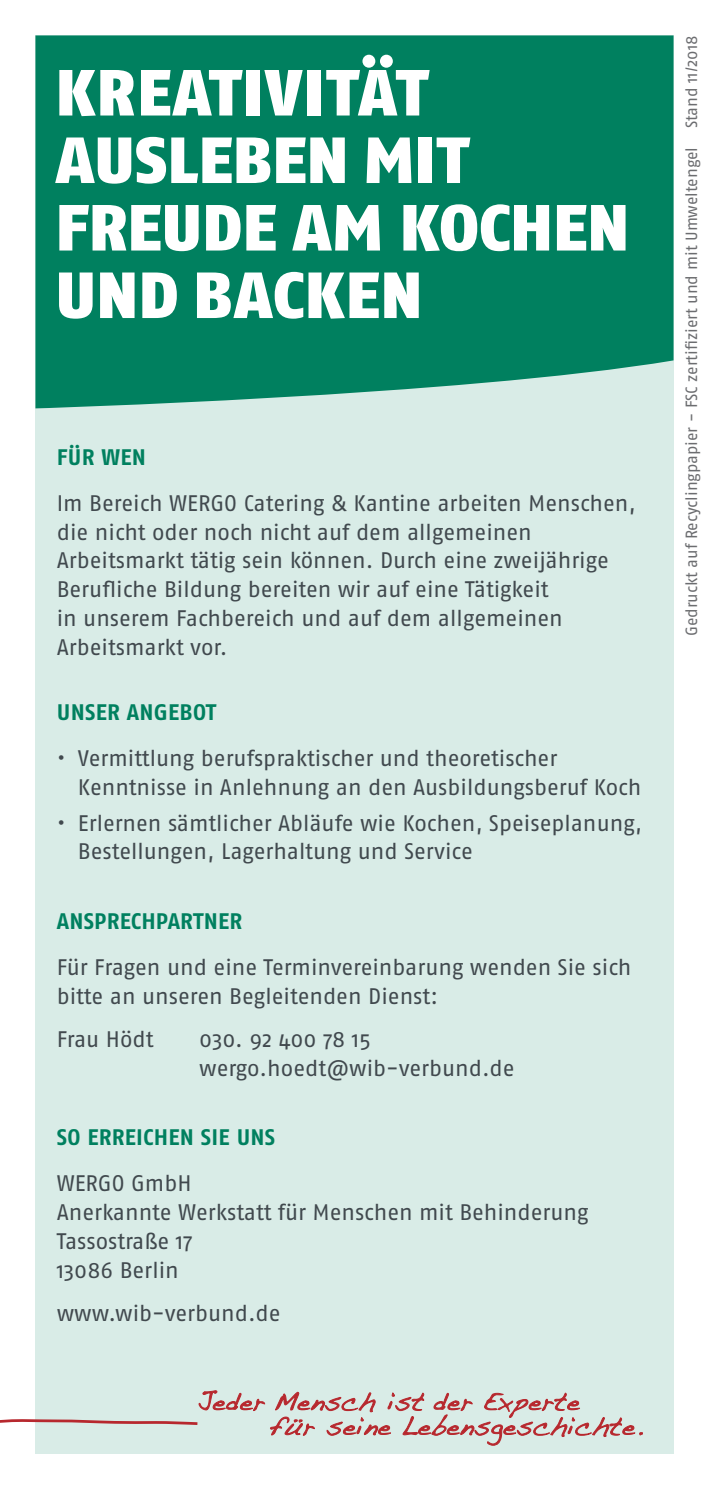
<style>
.page{position:relative;width:709px;height:1489px;background:#fff}
.page>*{position:absolute;margin:0;border:0;box-sizing:border-box;transform-origin:0 0}
.t1{font:900 65px/67.5px "Fago OT";color:#fff}
.t2{font:22.5px/28.8px "Fago OT";letter-spacing:-.005em;color:#41494e}
.t3{font:700 22.5px "Fago OT";letter-spacing:.01em;color:#00805f}
.t4{font:16.25px "Fago OT";color:#6c6d70}
</style>
<div class="page">
<div style="left:35px;top:35px;width:638px;height:1417px;background:#d9ece7"></div>
<div style="left:35px;top:35px;width:638px;height:373px;background:#00805f"></div>
<svg style="left:0;top:1390px;width:642px;height:55px"></svg>
<h1 class="t1" style="left:55px;top:59px;width:575px">KREATIVITÄT<br>AUSLEBEN MIT<br>FREUDE AM KOCHEN<br>UND BACKEN</h1>
<p class="t3" style="left:57px;top:443px;width:91px">FÜR WEN</p>
<p class="t2" style="left:57px;top:488px;width:580px">Im Bereich WERGO Catering &amp; Kantine arbeiten Menschen, die nicht oder noch nicht auf dem allgemeinen Arbeitsmarkt tätig sein können. Durch eine zweijährige Berufliche Bildung bereiten wir auf eine Tätigkeit<br>in unserem Fachbereich und auf dem allgemeinen Arbeitsmarkt vor.</p>
<p class="t3" style="left:57px;top:698px;width:161px">UNSER ANGEBOT</p>
<p class="t2" style="left:78px;top:743px;width:565px;text-indent:-21px">• Vermittlung berufspraktischer und theoretischer<br>Kenntnisse in Anlehnung an den Ausbildungsberuf Koch</p>
<p class="t2" style="left:78px;top:808px;width:565px;text-indent:-21px">• Erlernen sämtlicher Abläufe wie Kochen, Speiseplanung,<br>Bestellungen, Lagerhaltung und Service</p>
<p class="t3" style="left:57px;top:907px;width:187px">ANSPRECHPARTNER</p>
<p class="t2" style="left:57px;top:952px;width:576px">Für Fragen und eine Terminvereinbarung wenden Sie sich bitte an unseren Begleitenden Dienst:</p>
<p class="t2" style="left:57px;top:1024px;width:99px">Frau Hödt</p>
<p class="t2" style="left:199px;top:1024px;width:317px">030. 92 400 78 15 wergo.hoedt@wib-verbund.de</p>
<p class="t3" style="left:57px;top:1123px;width:220px">SO ERREICHEN SIE UNS</p>
<p class="t2" style="left:57px;top:1168px;width:533px">WERGO GmbH<br>Anerkannte Werkstatt für Menschen mit Behinderung<br>Tassostraße 17<br>13086 Berlin</p>
<p class="t2" style="left:57px;top:1298px;width:225px">www.wib-verbund.de</p>
<p class="t4" style="left:681px;top:636px;width:602px;rotate:-90deg">Gedruckt auf Recyclingpapier - FSC zertifiziert und mit Umweltengel Stand 11/2018</p>
</div>
